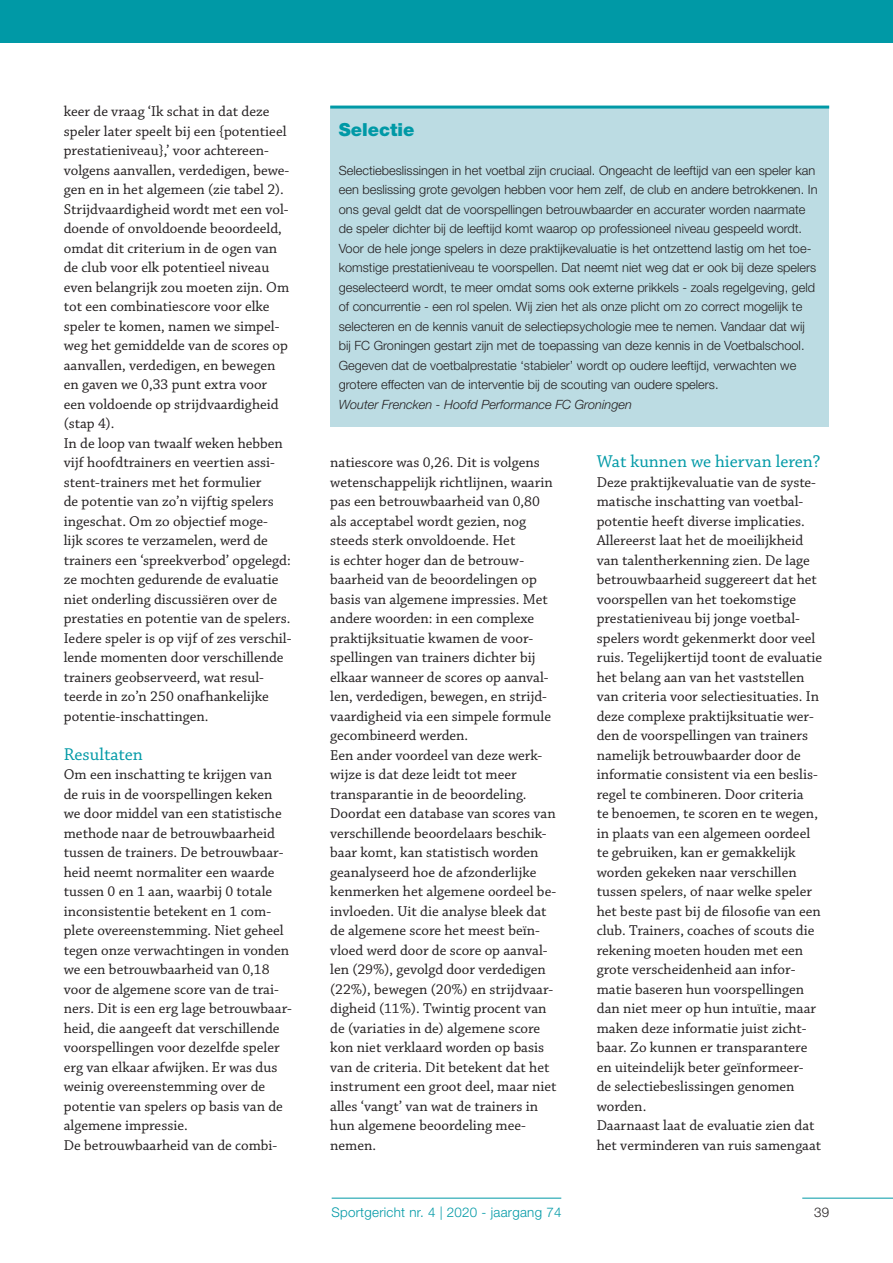
<style>
.page{position:relative;width:893px;height:1263px;background:#fff}
.page>*{position:absolute;margin:0;border:0;box-sizing:border-box;transform-origin:0 0}
.t1{font:18px "Chaparral Pro";color:#0099a6}
._07_-_Kaderkopje{font:900 18px "Helvetica Neue LT Std";color:#0099a6}
.t2{font:15px/19.5px "Chaparral Pro";color:#231f20}
.t3{font:300 13.35px "Helvetica Neue LT Std";letter-spacing:.02em;color:#0099a6}
.t4{font:300 13.35px "Helvetica Neue LT Std";color:#231f20}
._00_-_Fotobijschrift{font:300 12.75px/19.5px "Helvetica Neue LT Std";color:#231f20}
._00_-_Fotobijschrift-2{font:italic 300 12.75px "Helvetica Neue LT Std";color:#231f20}
</style>
<div class="page">
<div style="left:0;top:0;width:893px;height:43px;background:#0099a6"></div>
<hr style="left:332px;top:1198px;width:229px;height:1px;background:#0099a6">
<hr style="left:802px;top:1198px;width:91px;height:1px;background:#0099a6">
<div style="left:330px;top:106px;width:499px;height:320px;background:#bcdce3"></div>
<hr style="left:330px;top:106px;width:499px;height:3px;background:#0099a6">
<p class="t2" style="left:64px;top:102px;width:227px">keer de vraag ‘Ik schat in dat deze speler later speelt bij een {potentieel prestatieniveau},’ voor achtereen&shy;volgens aanvallen, verdedigen, bewe&shy;gen en in het algemeen (zie tabel 2).</p>
<p class="t2" style="left:64px;top:200px;width:227px">Strijdvaardigheid wordt met een vol&shy;doende of onvoldoende beoordeeld, omdat dit criterium in de ogen van de club voor elk potentieel niveau even belangrijk zou moeten zijn. Om tot een combinatiescore voor elke speler te komen, namen we simpel&shy;weg het gemiddelde van de scores op aanvallen, verdedigen, en bewegen en gaven we 0,33 punt extra voor een voldoende op strijdvaardigheid (stap 4).</p>
<p class="t2" style="left:64px;top:434px;width:229px">In de loop van twaalf weken hebben vijf hoofdtrainers en veertien assi&shy;stent-trainers met het formulier<br>de potentie van zo’n vijftig spelers ingeschat. Om zo objectief moge-<br>lijk scores te verzamelen, werd de trainers een ‘spreekverbod’ opgelegd: ze mochten gedurende de evaluatie niet onderling discussiëren over de prestaties en potentie van de spelers.<br>Iedere speler is op vijf of zes verschil&shy;lende momenten door verschillende trainers geobserveerd, wat resul&shy;teerde in zo’n 250 onafhankelijke potentie-inschattingen.</p>
<p class="t1" style="left:64px;top:744px;width:81px">Resultaten</p>
<p class="t2" style="left:64px;top:765px;width:230px">Om een inschatting te krijgen van<br>de ruis in de voorspellingen keken we door middel van een statistische methode naar de betrouwbaarheid tussen de trainers. De betrouwbaar&shy;heid neemt normaliter een waarde tussen 0 en 1 aan, waarbij 0 totale inconsistentie betekent en 1 com&shy;plete overeenstemming. Niet geheel tegen onze verwachtingen in vonden we een betrouwbaarheid van 0,18 voor de algemene score van de trai&shy;ners. Dit is een erg lage betrouwbaar&shy;heid, die aangeeft dat verschillende voorspellingen voor dezelfde speler erg van elkaar afwijken. Er was dus weinig overeenstemming over de potentie van spelers op basis van de algemene impressie.</p>
<p class="t2" style="left:64px;top:1136px;width:215px">De betrouwbaarheid van de combi-</p>
<p class="_07_-_Kaderkopje" style="left:339px;top:119px;width:77px">Selectie</p>
<p class="_00_-_Fotobijschrift" style="left:339px;top:160px;width:480px">Selectiebeslissingen in het voetbal zijn cruciaal. Ongeacht de leeftijd van een speler kan een beslissing grote gevolgen hebben voor hem zelf, de club en andere betrokkenen. In ons geval geldt dat de voorspellingen betrouwbaarder en accurater worden naarmate de speler dichter bij de leeftijd komt waarop op professioneel niveau gespeeld wordt.<br>Voor de hele jonge spelers in deze praktijkevaluatie is het ontzettend lastig om het toe&shy;komstige prestatieniveau te voorspellen. Dat neemt niet weg dat er ook bij deze spelers geselecteerd wordt, te meer omdat soms ook externe prikkels - zoals regelgeving, geld of concurrentie - een rol spelen. Wij zien het als onze plicht om zo correct mogelijk te selecteren en de kennis vanuit de selectiepsychologie mee te nemen. Vandaar dat wij bij FC Groningen gestart zijn met de toepassing van deze kennis in de Voetbalschool.<br>Gegeven dat de voetbalprestatie ‘stabieler’ wordt op oudere leeftijd, verwachten we grotere effecten van de interventie bij de scouting van oudere spelers.</p>
<p class="_00_-_Fotobijschrift-2" style="left:339px;top:397px;width:295px">Wouter Frencken - Hoofd Performance FC Groningen</p>
<p class="t2" style="left:330px;top:453px;width:224px">natiescore was 0,26. Dit is volgens wetenschappelijk richtlijnen, waarin pas een betrouwbaarheid van 0,80 als acceptabel wordt gezien, nog steeds sterk onvoldoende. Het<br>is echter hoger dan de betrouw&shy;baarheid van de beoordelingen op basis van algemene impressies. Met andere woorden: in een complexe praktijksituatie kwamen de voor&shy;spellingen van trainers dichter bij elkaar wanneer de scores op aanval&shy;len, verdedigen, bewegen, en strijd&shy;vaardigheid via een simpele formule gecombineerd werden.</p>
<p class="t2" style="left:330px;top:746px;width:228px">Een ander voordeel van deze werk&shy;wijze is dat deze leidt tot meer transparantie in de beoordeling.<br>Doordat een database van scores van verschillende beoordelaars beschik&shy;baar komt, kan statistisch worden geanalyseerd hoe de afzonderlijke kenmerken het algemene oordeel be&shy;ïnvloeden. Uit die analyse bleek dat de algemene score het meest beïn&shy;vloed werd door de score op aanval&shy;len (29%), gevolgd door verdedigen (22%), bewegen (20%) en strijdvaar&shy;digheid (11%). Twintig procent van de (variaties in de) algemene score kon niet verklaard worden op basis van de criteria. Dit betekent dat het instrument een groot deel, maar niet alles ‘vangt’ van wat de trainers in hun algemene beoordeling mee&shy;nemen.</p>
<p class="t1" style="left:597px;top:452px;width:225px">Wat kunnen we hiervan leren?</p>
<p class="t2" style="left:597px;top:473px;width:227px">Deze praktijkevaluatie van de syste&shy;matische inschatting van voetbal&shy;potentie heeft diverse implicaties.<br>Allereerst laat het de moeilijkheid van talentherkenning zien. De lage betrouwbaarheid suggereert dat het voorspellen van het toekomstige prestatieniveau bij jonge voetbal&shy;spelers wordt gekenmerkt door veel ruis. Tegelijkertijd toont de evaluatie het belang aan van het vaststellen van criteria voor selectiesituaties. In deze complexe praktijksituatie wer&shy;den de voorspellingen van trainers namelijk betrouwbaarder door de informatie consistent via een beslis&shy;regel te combineren. Door criteria<br>te benoemen, te scoren en te wegen, in plaats van een algemeen oordeel te gebruiken, kan er gemakkelijk worden gekeken naar verschillen tussen spelers, of naar welke speler het beste past bij de filosofie van een club. Trainers, coaches of scouts die rekening moeten houden met een grote verscheidenheid aan infor&shy;matie baseren hun voorspellingen dan niet meer op hun intuïtie, maar maken deze informatie juist zicht&shy;baar. Zo kunnen er transparantere en uiteindelijk beter geïnformeer-<br>de selectiebeslissingen genomen worden.</p>
<p class="t2" style="left:597px;top:1116px;width:226px">Daarnaast laat de evaluatie zien dat het verminderen van ruis samengaat</p>
<p class="t3" style="left:331px;top:1204px;width:232px">Sportgericht nr. 4 | 2020 - jaargang 74</p>
<p class="t4" style="left:814px;top:1204px;width:17px">39</p>
</div>
